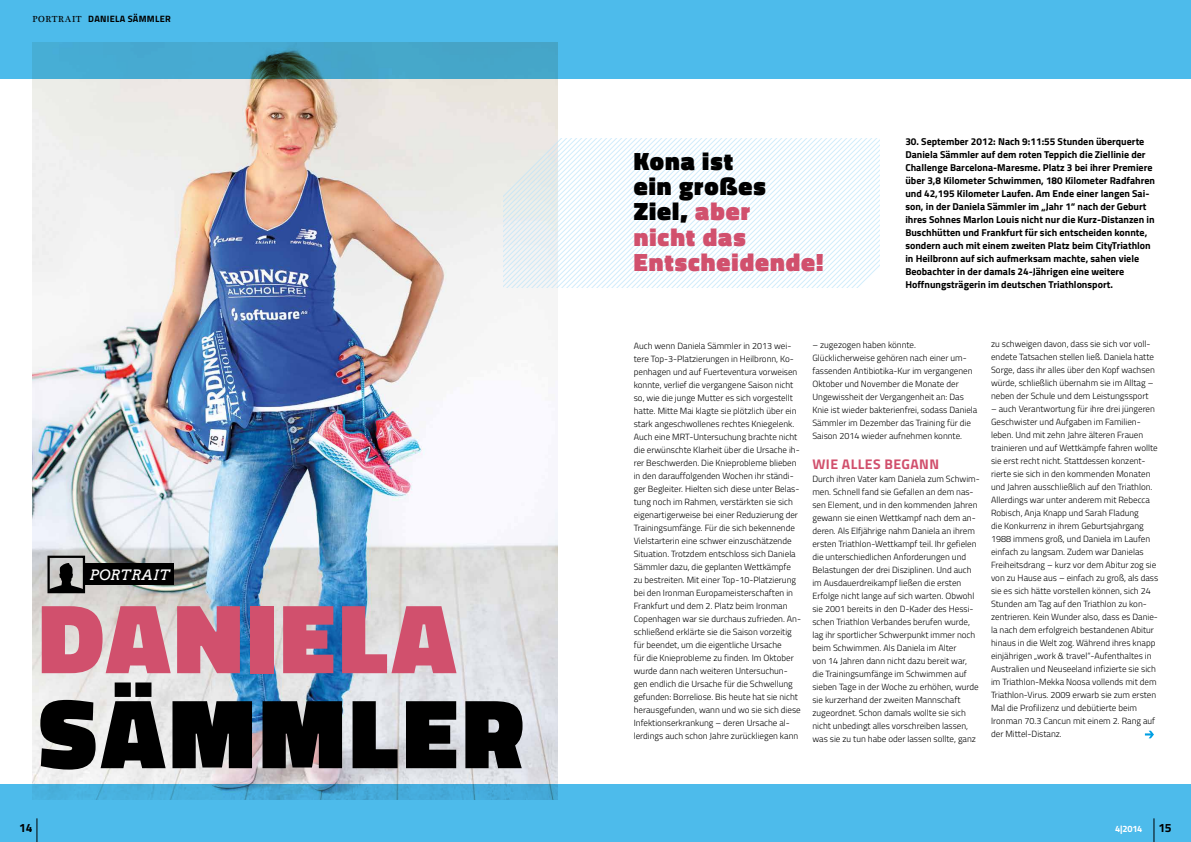
<style>
.page{position:relative;width:1191px;height:842px;background:#fff}
.page>*{position:absolute;margin:0;border:0;box-sizing:border-box;transform-origin:0 0}
.t1{font:900 100px "Titillium";letter-spacing:.04em;color:#d1506d}
.t2{font:900 100px "Titillium";letter-spacing:.045em;color:#000}
.t3{font:900 25.3px/25.3px "Titillium";letter-spacing:.04em;color:#d1506d}
.t4{font:italic 14.3px "Arvo";letter-spacing:.04em;color:#fff}
.t5{font:700 14px "Titillium";letter-spacing:.03em;color:#d1506d}
.t6{font:700 12.1px "Titillium";color:#000}
.t7{font:700 10px/13px "Titillium";color:#000}
.t8{font:700 9.2px "Titillium";letter-spacing:.03em;color:#000}
.t9{font:700 9.2px "Titillium";color:#fff}
.t10{font:300 9px/13px "Titillium";color:#000}
.s1{font-family:"Plantagenet Cherokee";font-weight:400;font-size:9px}
.s2{color:#000}
</style>
<div class="page">
<img style="left:33px;top:79px;width:524px;height:705px">
<div style="left:47px;top:556px;width:38px;height:37px;border:2px solid #000"></div>
<svg style="left:49px;top:563px;width:34px;height:29px"></svg>
<div style="left:85px;top:564px;width:89px;height:21px;background:#000"></div>
<svg style="left:0;top:784px;width:1191px;height:58px;background:#4cb8e8"></svg>
<svg style="left:0;top:0;width:1191px;height:79px;background:#4bb5e2"></svg>
<svg style="left:503px;top:139px;width:376px;height:149px"></svg>
<svg style="left:1144px;top:731px;width:10px;height:7px"></svg>
<svg style="left:37px;top:818px;width:1px;height:24px"></svg>
<svg style="left:1153px;top:818px;width:1px;height:24px"></svg>
<p class="t8" style="left:33px;top:12px;width:140px"><span class="s1">PORTRAIT</span> DANIELA SÄMMLER</p>
<h3 class="t4" style="left:89px;top:565px;width:81px">PORTRAIT</h3>
<h1 class="t1" style="left:39px;top:565px;width:418px">DANIELA</h1>
<h1 class="t2" style="left:39px;top:660px;width:487px">SÄMMLER</h1>
<h2 class="t3" style="left:634px;top:148px;width:191px"><span class="s2">Kona ist<br>ein großes<br>Ziel,</span> aber<br>nicht das<br>Entscheidende!</h2>
<p class="t7" style="left:905px;top:134px;width:251px">30. September 2012: Nach 9:11:55 Stunden überquerte Daniela Sämmler auf dem roten Teppich die Ziellinie der Challenge Barcelona-Maresme. Platz 3 bei ihrer Premiere über 3,8 Kilometer Schwimmen, 180 Kilometer Radfahren und 42,195 Kilometer Laufen. Am Ende einer langen Sai&shy;son, in der Daniela Sämmler im „Jahr 1“ nach der Geburt ihres Sohnes Marlon Louis nicht nur die Kurz-Distanzen in Buschhütten und Frankfurt für sich entscheiden konnte, sondern auch mit einem zweiten Platz beim CityTriathlon in Heilbronn auf sich aufmerksam machte, sahen viele Beobachter in der damals 24-Jährigen eine weitere Hoffnungsträgerin im deutschen Triathlonsport.</p>
<p class="t10" style="left:634px;top:339px;width:169px">Auch wenn Daniela Sämmler in 2013 wei&shy;tere Top-3-Platzierungen in Heilbronn, Ko&shy;penhagen und auf Fuerteventura vorweisen konnte, verlief die vergangene Saison nicht so, wie die junge Mutter es sich vorgestellt hatte. Mitte Mai klagte sie plötzlich über ein stark angeschwollenes rechtes Kniegelenk.<br>Auch eine MRT-Untersuchung brachte nicht die erwünschte Klarheit über die Ursache ih&shy;rer Beschwerden. Die Knieprobleme blieben in den darauffolgenden Wochen ihr ständi&shy;ger Begleiter. Hielten sich diese unter Belas&shy;tung noch im Rahmen, verstärkten sie sich eigenartigerweise bei einer Reduzierung der Trainingsumfänge. Für die sich bekennende Vielstarterin eine schwer einzuschätzende Situation. Trotzdem entschloss sich Daniela Sämmler dazu, die geplanten Wettkämpfe zu bestreiten. Mit einer Top-10-Platzierung bei den Ironman Europameisterschaften in Frankfurt und dem 2. Platz beim Ironman Copenhagen war sie durchaus zufrieden. An&shy;schließend erklärte sie die Saison vorzeitig für beendet, um die eigentliche Ursache<br>für die Knieprobleme zu finden. Im Oktober wurde dann nach weiteren Untersuchun&shy;gen endlich die Ursache für die Schwellung gefunden: Borreliose. Bis heute hat sie nicht herausgefunden, wann und wo sie sich diese Infektionserkrankung – deren Ursache al&shy;lerdings auch schon Jahre zurückliegen kann</p>
<p class="t10" style="left:812px;top:338px;width:166px">– zugezogen haben könnte.<br>Glücklicherweise gehören nach einer um&shy;fassenden Antibiotika-Kur im vergangenen Oktober und November die Monate der Ungewissheit der Vergangenheit an: Das Knie ist wieder bakterienfrei, sodass Daniela Sämmler im Dezember das Training für die Saison 2014 wieder aufnehmen konnte.</p>
<h3 class="t5" style="left:812px;top:453px;width:128px">WIE ALLES BEGANN</h3>
<p class="t10" style="left:812px;top:472px;width:169px">Durch ihren Vater kam Daniela zum Schwim&shy;men. Schnell fand sie Gefallen an dem nas&shy;sen Element, und in den kommenden Jahren gewann sie einen Wettkampf nach dem an&shy;deren. Als Elfjährige nahm Daniela an ihrem ersten Triathlon-Wettkampf teil. Ihr gefielen die unterschiedlichen Anforderungen und Belastungen der drei Disziplinen. Und auch im Ausdauerdreikampf ließen die ersten Erfolge nicht lange auf sich warten. Obwohl sie 2001 bereits in den D-Kader des Hessi&shy;schen Triathlon Verbandes berufen wurde, lag ihr sportlicher Schwerpunkt immer noch beim Schwimmen. Als Daniela im Alter<br>von 14 Jahren dann nicht dazu bereit war, die Trainingsumfänge im Schwimmen auf sieben Tage in der Woche zu erhöhen, wurde sie kurzerhand der zweiten Mannschaft zugeordnet. Schon damals wollte sie sich nicht unbedingt alles vorschreiben lassen, was sie zu tun habe oder lassen sollte, ganz</p>
<p class="t10" style="left:991px;top:337px;width:165px">zu schweigen davon, dass sie sich vor voll&shy;endete Tatsachen stellen ließ. Daniela hatte Sorge, dass ihr alles über den Kopf wachsen würde, schließlich übernahm sie im Alltag – neben der Schule und dem Leistungssport</p>
<p class="t10" style="left:991px;top:402px;width:169px">– auch Verantwortung für ihre drei jüngeren Geschwister und Aufgaben im Familien&shy;leben. Und mit zehn Jahre älteren Frauen trainieren und auf Wettkämpfe fahren wollte sie erst recht nicht. Stattdessen konzent&shy;rierte sie sich in den kommenden Monaten und Jahren ausschließlich auf den Triathlon.<br>Allerdings war unter anderem mit Rebecca Robisch, Anja Knapp und Sarah Fladung<br>die Konkurrenz in ihrem Geburtsjahrgang 1988 immens groß, und Daniela im Laufen einfach zu langsam. Zudem war Danielas Freiheitsdrang – kurz vor dem Abitur zog sie von zu Hause aus – einfach zu groß, als dass sie es sich hätte vorstellen können, sich 24<br>Stunden am Tag auf den Triathlon zu kon&shy;zentrieren. Kein Wunder also, dass es Danie&shy;la nach dem erfolgreich bestandenen Abitur hinaus in die Welt zog. Während ihres knapp einjährigen „work &amp; travel“-Aufenthaltes in Australien und Neuseeland infizierte sie sich im Triathlon-Mekka Noosa vollends mit dem Triathlon-Virus. 2009 erwarb sie zum ersten Mal die Profilizenz und debütierte beim Ironman 70.3 Cancun mit einem 2. Rang auf der Mittel-Distanz.</p>
<h3 class="t6" style="left:19px;top:818px;width:15px">14</h3>
<p class="t9" style="left:1115px;top:822px;width:29px">4|2014</p>
<h3 class="t6" style="left:1158px;top:818px;width:15px">15</h3>
</div>
